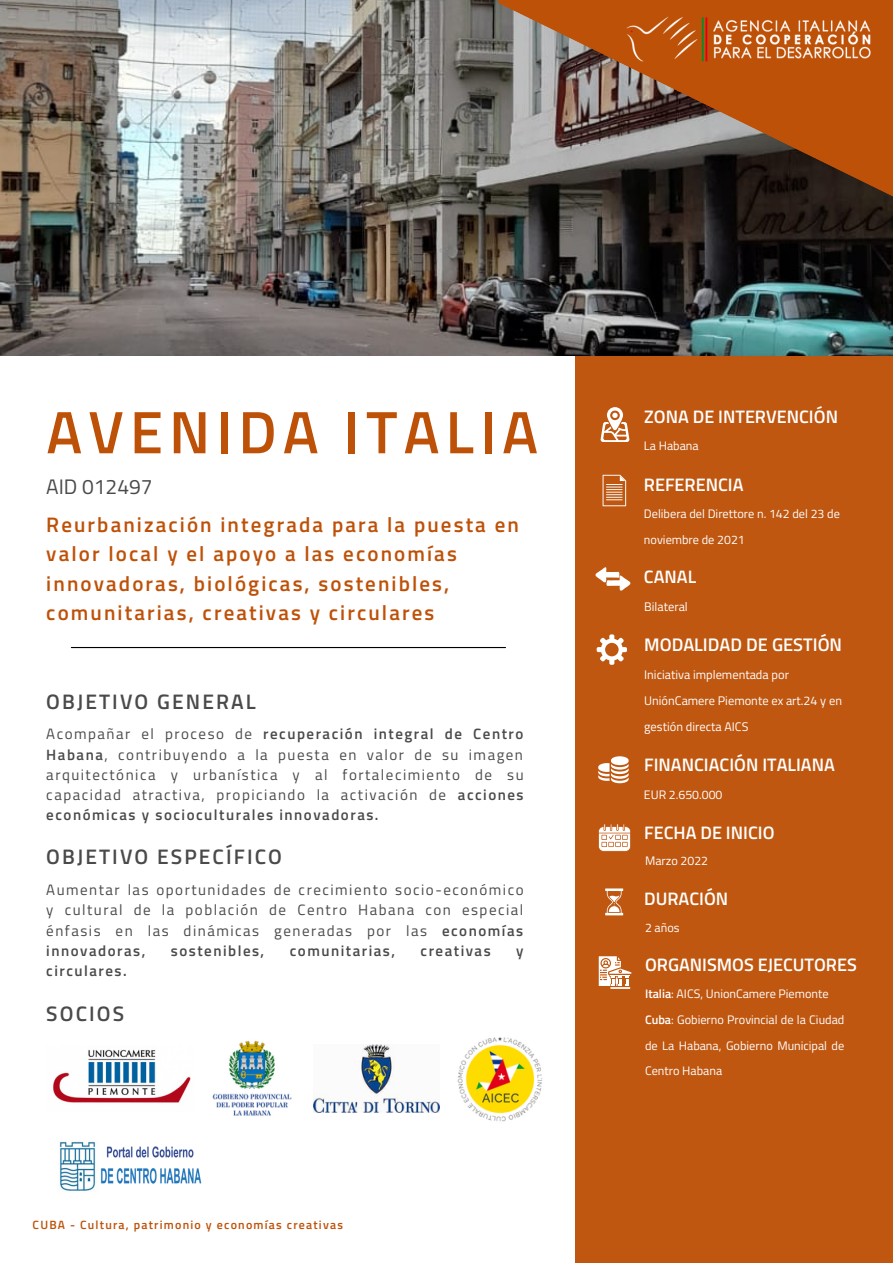
<style>
.page{position:relative;width:893px;height:1264px;background:#fff}
.page>*{position:absolute;margin:0;border:0;box-sizing:border-box;transform-origin:0 0}
.t1{font:600 60px "Titillium Web";letter-spacing:.1em;color:#be5108}
.t2{font:600 21px/29.2px "Titillium Web";letter-spacing:.1em;color:#be5108}
.t3{font:600 21px "Titillium Web";letter-spacing:.1em;color:#4a4a4a}
.t4{font:21px "Titillium Web";color:#4a4a4a}
.t5{font:600 18.3px "Titillium Web";color:#fff}
.t6{font:600 18px "Titillium Web";color:#fff}
.t7{font:15px/20.2px "Titillium Web";letter-spacing:.1em;color:#4a4a4a;text-align:justify}
.t8{font:600 15px "Titillium Web";letter-spacing:.1em;color:#4a4a4a}
.t9{font:12.45px/26px "Titillium Web";color:#fff}
.t10{font:12.3px/25.7px "Titillium Web";color:#fff}
.t11{font:600 12px "Titillium Web";letter-spacing:.1em;color:#be5108}
.s1{font-weight:600}
</style>
<div class="page">
<div style="left:575px;top:339px;width:317px;height:923px;background:#c05710"></div>
<img style="left:0;top:0;width:892px;height:355px">
<svg style="left:497px;top:0;width:395px;height:255px;background:#704b33"></svg>
<svg style="left:600px;top:407px;width:29px;height:35px"></svg>
<svg style="left:598px;top:756px;width:30px;height:27px"></svg>
<svg style="left:598px;top:824px;width:32px;height:27px"></svg>
<svg style="left:598px;top:956px;width:33px;height:32px"></svg>
<svg style="left:605px;top:888px;width:18px;height:27px"></svg>
<svg style="left:596px;top:634px;width:31px;height:30px"></svg>
<svg style="left:602px;top:475px;width:24px;height:31px"></svg>
<svg style="left:595px;top:567px;width:36px;height:23px"></svg>
<hr style="left:71px;top:647px;width:434px;height:1px;background:#000">
<img style="left:53px;top:1049px;width:138px;height:54px">
<img style="left:212px;top:1040px;width:80px;height:76px">
<img style="left:314px;top:1044px;width:125px;height:68px">
<img style="left:457px;top:1037px;width:86px;height:85px">
<img style="left:59px;top:1141px;width:143px;height:50px">
<img style="left:625px;top:15px;width:263px;height:48px">
<h1 class="t1" style="left:46px;top:385px;width:493px">AVENIDA ITALIA</h1>
<h2 class="t4" style="left:46px;top:470px;width:108px">AID 012497</h2>
<h2 class="t2" style="left:46px;top:509px;width:474px">Reurbanización integrada para la puesta en valor local y el apoyo a las economías innovadoras, biológicas, sostenibles, comunitarias, creativas y circulares</h2>
<h2 class="t3" style="left:46px;top:684px;width:211px">OBJETIVO GENERAL</h2>
<p class="t7" style="left:46px;top:723px;width:479px">Acompañar el proceso de <span class="s1">recuperación integral de Centro Habana</span>, contribuyendo a la puesta en valor de su imagen arquitectónica y urbanística y al fortalecimiento de su capacidad atractiva, propiciando la activación de <span class="s1">acciones económicas y socioculturales innovadoras.</span></p>
<h2 class="t3" style="left:46px;top:840px;width:237px">OBJETIVO ESPECÍFICO</h2>
<p class="t7" style="left:46px;top:879px;width:479px">Aumentar las oportunidades de crecimiento socio-económico y cultural de la población de Centro Habana con especial énfasis en las dinámicas generadas por las <span class="s1">economías innovadoras,</span></p>
<p class="t8" style="left:171px;top:938px;width:95px">sostenibles,</p>
<p class="t8" style="left:290px;top:938px;width:107px">comunitarias,</p>
<p class="t8" style="left:420px;top:938px;width:72px">creativas</p>
<p class="t8" style="left:516px;top:938px;width:9px">y</p>
<p class="t8" style="left:46px;top:959px;width:82px">circulares.</p>
<h2 class="t3" style="left:46px;top:997px;width:79px">SOCIOS</h2>
<p class="t11" style="left:33px;top:1214px;width:312px">CUBA - Cultura, patrimonio y economías creativas</p>
<p class="t6" style="left:644px;top:403px;width:195px">ZONA DE INTERVENCIÓN</p>
<p class="t10" style="left:644px;top:433px;width:56px">La Habana</p>
<p class="t6" style="left:644px;top:470px;width:101px">REFERENCIA</p>
<p class="t10" style="left:644px;top:500px;width:197px">Delibera del Direttore n. 142 del 23 de noviembre de 2021</p>
<p class="t6" style="left:644px;top:563px;width:54px">CANAL</p>
<p class="t9" style="left:644px;top:593px;width:45px">Bilateral</p>
<p class="t5" style="left:644px;top:630px;width:199px">MODALIDAD DE GESTIÓN</p>
<p class="t9" style="left:644px;top:661px;width:199px">Iniciativa implementada por<br>UniónCamere Piemonte ex art.24 y en gestión directa AICS</p>
<p class="t6" style="left:644px;top:750px;width:192px">FINANCIACIÓN ITALIANA</p>
<p class="t10" style="left:644px;top:781px;width:80px">EUR 2.650.000</p>
<p class="t6" style="left:644px;top:818px;width:132px">FECHA DE INICIO</p>
<p class="t10" style="left:645px;top:847px;width:65px">Marzo 2022</p>
<p class="t6" style="left:644px;top:884px;width:86px">DURACIÓN</p>
<p class="t10" style="left:645px;top:914px;width:36px">2 años</p>
<p class="t6" style="left:645px;top:950px;width:213px">ORGANISMOS EJECUTORES</p>
<p class="t10" style="left:645px;top:981px;width:201px"><span class="s1">Italia</span>: AICS, UnionCamere Piemonte<br><span class="s1">Cuba</span>: Gobierno Provincial de la Ciudad de La Habana, Gobierno Municipal de<br>Centro Habana</p>
</div>
